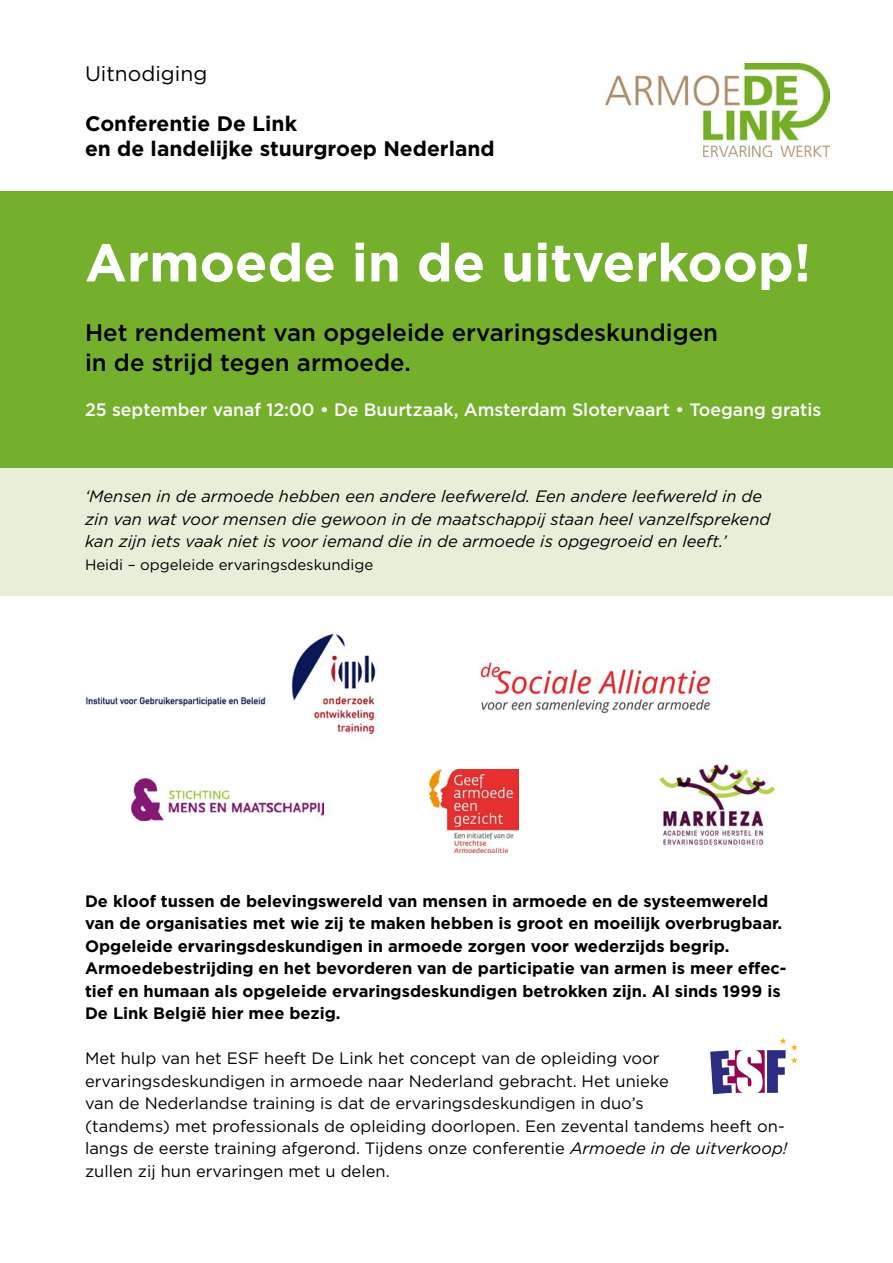
<style>
.page{position:relative;width:893px;height:1263px;background:#fff}
.page>*{position:absolute;margin:0;border:0;box-sizing:border-box;transform-origin:0 0}
.t1{font:700 53.1px "Gotham";color:#fff}
.t2{font:500 24px/30px "Gotham";color:#000}
.t3{font:700 21px/25.2px "Gotham";color:#000}
.t4{font:21px "Gotham";color:#000}
.t5{font:500 18px "Gotham";color:#fff}
.t6{font:700 16.5px/22.5px "Gotham";color:#000}
.t7{font:16.5px/22.5px "Gotham";color:#000}
.t8{font:italic 16.5px/22.5px "Gotham";color:#000}
.t9{font:15px "Gotham";color:#000}
.s1{font-style:italic}
</style>
<div class="page">
<div style="left:0;top:468px;width:893px;height:127px;background:#e8efd9"></div>
<div style="left:0;top:191px;width:893px;height:277px;background:#75b02c"></div>
<img style="left:85px;top:633px;width:291px;height:102px">
<img style="left:132px;top:778px;width:192px;height:43px">
<img style="left:605px;top:64px;width:224px;height:92px">
<img style="left:658px;top:764px;width:118px;height:82px">
<img style="left:429px;top:770px;width:90px;height:82px">
<svg style="left:779px;top:1037px;width:7px;height:7px"></svg>
<img style="left:480px;top:662px;width:231px;height:51px">
<p class="t4" style="left:85px;top:62px;width:124px">Uitnodiging</p>
<p class="t3" style="left:85px;top:110px;width:411px">Conferentie De Link<br>en de landelijke stuurgroep Nederland</p>
<h1 class="t1" style="left:85px;top:232px;width:727px">Armoede in de uitverkoop!</h1>
<h2 class="t2" style="left:85px;top:317px;width:635px">Het rendement van opgeleide ervaringsdeskundigen in de strijd tegen armoede.</h2>
<p class="t5" style="left:85px;top:400px;width:738px">25 september vanaf 12:00 • De Buurtzaak, Amsterdam Slotervaart • Toegang gratis</p>
<p class="t8" style="left:85px;top:485px;width:687px">‘Mensen in de armoede hebben een andere leefwereld. Een andere leefwereld in de zin van wat voor mensen die gewoon in de maatschappij staan heel vanzelfsprekend kan zijn iets vaak niet is voor iemand die in de armoede is opgegroeid en leeft.’</p>
<p class="t9" style="left:85px;top:556px;width:290px">Heidi – opgeleide ervaringsdeskundige</p>
<p class="t6" style="left:85px;top:889px;width:703px">De kloof tussen de belevingswereld van mensen in armoede en de systeemwereld van de organisaties met wie zij te maken hebben is groot en moeilijk overbrugbaar.<br>Opgeleide ervaringsdeskundigen in armoede zorgen voor wederzijds begrip.<br>Armoedebestrijding en het bevorderen van de participatie van armen is meer effec&shy;tief en humaan als opgeleide ervaringsdeskundigen betrokken zijn. Al sinds 1999 is De Link België hier mee bezig.</p>
<p class="t7" style="left:85px;top:1047px;width:704px">Met hulp van het ESF heeft De Link het concept van de opleiding voor ervaringsdeskundigen in armoede naar Nederland gebracht. Het unieke<br>van de Nederlandse training is dat de ervaringsdeskundigen in duo’s<br>(tandems) met professionals de opleiding doorlopen. Een zevental tandems heeft on&shy;langs de eerste training afgerond. Tijdens onze conferentie <span class="s1">Armoede in de uitverkoop! </span>zullen zij hun ervaringen met u delen.</p>
</div>
